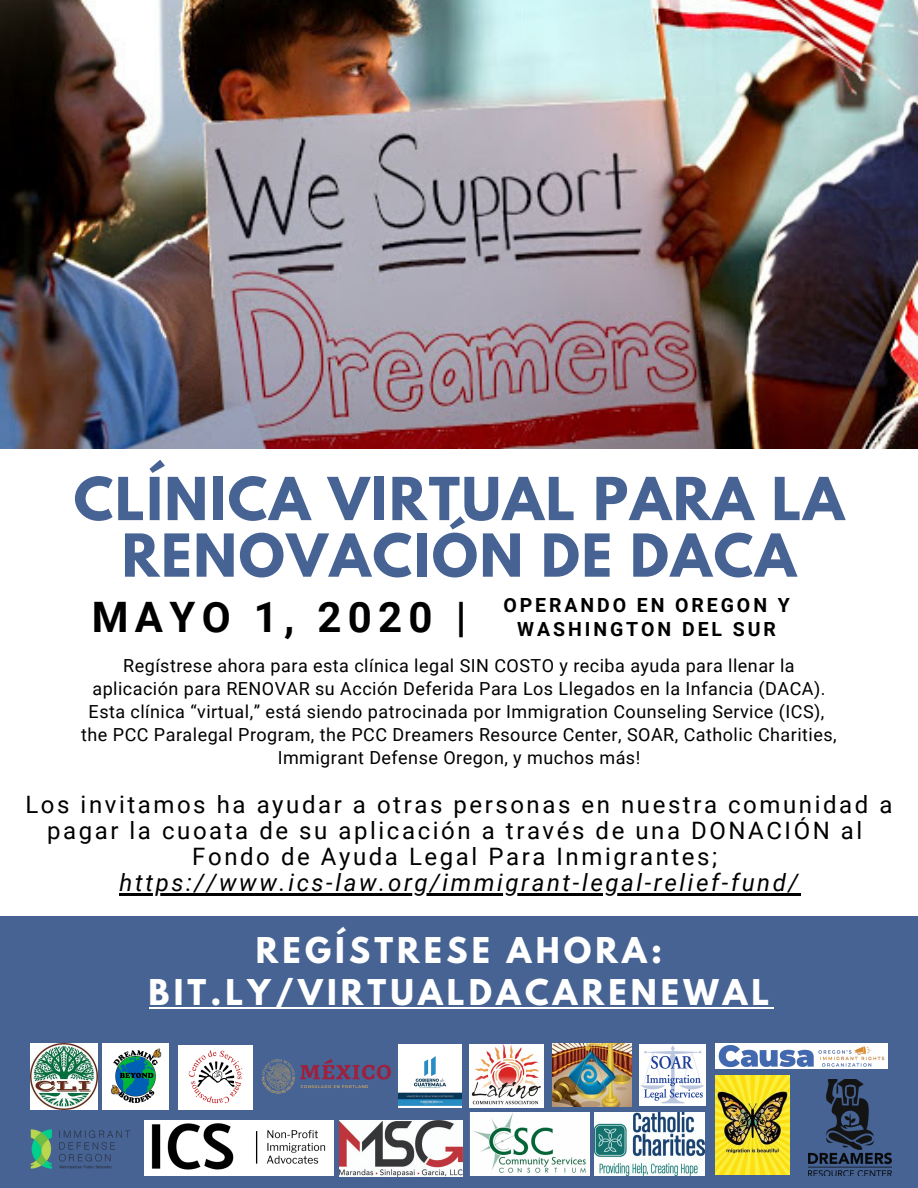
<style>
.page{position:relative;width:918px;height:1188px;background:#fff}
.page>*{position:absolute;margin:0;border:0;box-sizing:border-box;transform-origin:0 0}
.t1{font:700 52.5px/56.6px "League Spartan";letter-spacing:.035em;color:#466394;text-align:center}
.t2{font:700 42px "Roboto";letter-spacing:.15em;color:#000}
.t3{font:700 31.5px/42.5px "League Spartan";letter-spacing:.13em;color:#fff;text-align:center}
.t4{font:24px/25.8px "Roboto";letter-spacing:.11em;color:#000;text-align:center}
.t5{font:italic 24px "Roboto";letter-spacing:.105em;color:#000}
.t6{font:700 19.5px/24.8px "Roboto";letter-spacing:.15em;color:#000;text-align:center}
.t7{font:18px/23px "Roboto";letter-spacing:.025em;color:#000;text-align:center}
</style>
<div class="page">
<img style="left:0;top:0;width:918px;height:449px">
<div style="left:0;top:916px;width:918px;height:272px;background:#466394"></div>
<hr style="left:149px;top:1007px;width:625px;height:2px;background:#fff">
<hr style="left:120px;top:893px;width:681px;height:2px;background:#000">
<img style="left:808px;top:1079px;width:83px;height:97px">
<img style="left:262px;top:1059px;width:129px;height:36px">
<img style="left:144px;top:1120px;width:189px;height:55px">
<img style="left:594px;top:1112px;width:110px;height:63px">
<img style="left:553px;top:1043px;width:78px;height:63px">
<img style="left:639px;top:1044px;width:66px;height:61px">
<img style="left:470px;top:1044px;width:73px;height:63px">
<img style="left:470px;top:1112px;width:119px;height:63px">
<img style="left:715px;top:1076px;width:75px;height:99px">
<div style="left:715px;top:1043px;width:173px;height:26px;background:#fff"></div>
<img style="left:718px;top:1045px;width:167px;height:23px">
<img style="left:399px;top:1044px;width:63px;height:63px">
<img style="left:340px;top:1120px;width:122px;height:56px">
<img style="left:30px;top:1129px;width:101px;height:40px">
<img style="left:102px;top:1043px;width:66px;height:67px">
<img style="left:31px;top:1043px;width:66px;height:67px">
<img style="left:179px;top:1045px;width:74px;height:65px">
<h1 class="t1" style="left:74px;top:477px;width:772px">CLÍNICA VIRTUAL PARA LA<br>RENOVACIÓN DE DACA</h1>
<h2 class="t2" style="left:92px;top:593px;width:376px">MAYO 1, 2020 |</h2>
<p class="t6" style="left:503px;top:593px;width:288px">OPERANDO EN OREGON Y<br>WASHINGTON DEL SUR</p>
<p class="t7" style="left:81px;top:654px;width:757px">Regístrese ahora para esta clínica legal SIN COSTO y reciba ayuda para llenar la aplicación para RENOVAR su Acción Deferida Para Los Llegados en la Infancia (DACA).<br>Esta clínica “virtual,” está siendo patrocinada por Immigration Counseling Service (ICS), the PCC Paralegal Program, the PCC Dreamers Resource Center, SOAR, Catholic Charities, Immigrant Defense Oregon, y muchos más!</p>
<h3 class="t4" style="left:25px;top:792px;width:869px">Los invitamos ha ayudar a otras personas en nuestra comunidad a pagar la cuoata de su aplicación a través de una DONACIÓN al<br>Fondo de Ayuda Legal Para Inmigrantes;</h3>
<h3 class="t5" style="left:120px;top:869px;width:680px">https://www.ics-law.org/immigrant-legal-relief-fund/</h3>
<h3 class="t3" style="left:149px;top:933px;width:622px">REGÍSTRESE AHORA:<br>BIT.LY/VIRTUALDACARENEWAL</h3>
</div>
